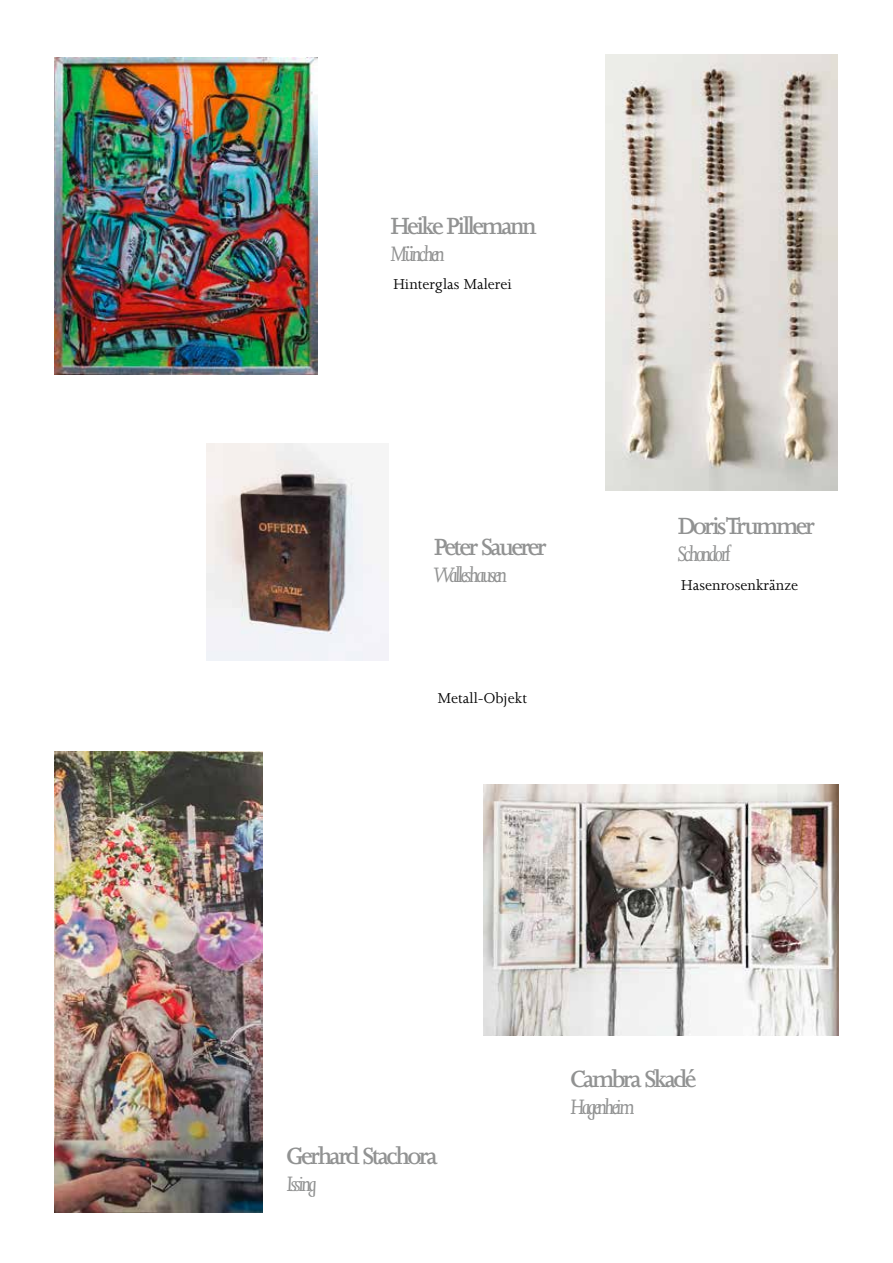
<style>
.page{position:relative;width:893px;height:1263px;background:#fff}
.page>*{position:absolute;margin:0;border:0;box-sizing:border-box;transform-origin:0 0}
.t1{font:600 27px "Joanna";letter-spacing:-.1em;color:#919292}
.t2{font:italic 24px "Joanna";letter-spacing:-.1em;color:#919292}
.t3{font:16.5px "Joanna";color:#000}
</style>
<div class="page">
<img style="left:207px;top:444px;width:181px;height:217px">
<img style="left:484px;top:784px;width:355px;height:251px">
<img style="left:54px;top:752px;width:209px;height:460px">
<img style="left:606px;top:54px;width:231px;height:437px">
<img style="left:54px;top:58px;width:263px;height:317px">
<p class="t1" style="left:391px;top:212px;width:148px">Heike Pillemann</p>
<p class="t2" style="left:391px;top:241px;width:56px">München</p>
<p class="t3" style="left:393px;top:275px;width:120px">Hinterglas Malerei</p>
<p class="t1" style="left:434px;top:532px;width:115px">Peter Sauerer</p>
<p class="t2" style="left:434px;top:562px;width:75px">Walleshausen</p>
<p class="t3" style="left:438px;top:689px;width:91px">Metall-Objekt</p>
<p class="t1" style="left:678px;top:511px;width:139px">Doris Trummer</p>
<p class="t2" style="left:678px;top:541px;width:55px">Schondorf</p>
<p class="t3" style="left:681px;top:577px;width:119px">Hasenrosenkränze</p>
<p class="t1" style="left:286px;top:1141px;width:153px">Gerhard Stachora</p>
<p class="t2" style="left:286px;top:1170px;width:32px">Issing</p>
<p class="t1" style="left:570px;top:1064px;width:128px">Cambra Skadé</p>
<p class="t2" style="left:570px;top:1094px;width:66px">Hagenheim</p>
</div>
